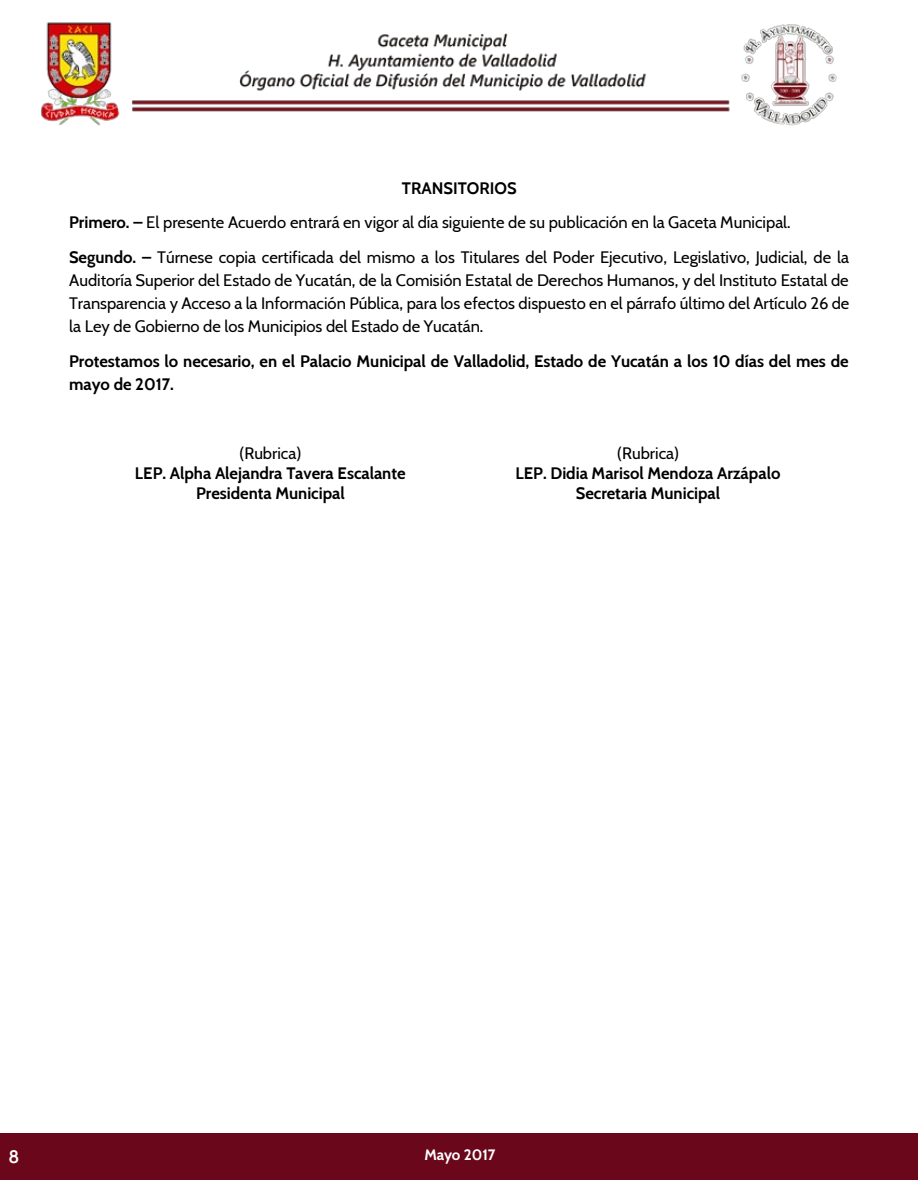
<style>
.page{position:relative;width:918px;height:1188px;background:#fff}
.page>*{position:absolute;margin:0;border:0;box-sizing:border-box;transform-origin:0 0}
.t1{font:700 18px "Cabin";color:#fff}
.t2{font:16.5px/34.3px "Cabin";color:#000}
.t3{font:700 16.5px/20.1px "Cabin";color:#000;text-align:center}
.t4{font:700 15px "Cabin";letter-spacing:-.005em;color:#fff}
.s1{font-weight:700}
</style>
<div class="page">
<div style="left:1px;top:1134px;width:917px;height:46px;background:#6b071b"></div>
<img style="left:41px;top:22px;width:796px;height:104px">
<p class="t2" style="left:69px;top:170px;width:781px;text-indent:333px"><span class="s1">TRANSITORIOS<br>Primero. –</span> El presente Acuerdo entrará en vigor al día siguiente de su publicación en la Gaceta Municipal.<br><span class="s1">Segundo. –</span> Túrnese copia certificada del mismo a los Titulares del Poder Ejecutivo, Legislativo, Judicial, de la</p>
<p class="t2" style="left:69px;top:267px;width:782px;line-height:23.1px;text-align:justify">Auditoría Superior del Estado de Yucatán, de la Comisión Estatal de Derechos Humanos, y del Instituto Estatal de Transparencia y Acceso a la Información Pública, para los efectos dispuesto en el párrafo último del Artículo 26 de la Ley de Gobierno de los Municipios del Estado de Yucatán.</p>
<p class="t3" style="left:69px;top:349px;width:781px;line-height:23px;text-align:left">Protestamos lo necesario, en el Palacio Municipal de Valladolid, Estado de Yucatán a los 10 días del mes de mayo de 2017.</p>
<p class="t2" style="left:239px;top:435px;width:64px">(Rubrica)</p>
<p class="t3" style="left:135px;top:462px;width:272px">LEP. Alpha Alejandra Tavera Escalante<br>Presidenta Municipal</p>
<p class="t2" style="left:617px;top:435px;width:64px">(Rubrica)</p>
<p class="t3" style="left:516px;top:462px;width:266px">LEP. Didia Marisol Mendoza Arzápalo<br>Secretaria Municipal</p>
<p class="t1" style="left:9px;top:1143px;width:12px">8</p>
<p class="t4" style="left:425px;top:1143px;width:73px">Mayo 2017</p>
</div>
